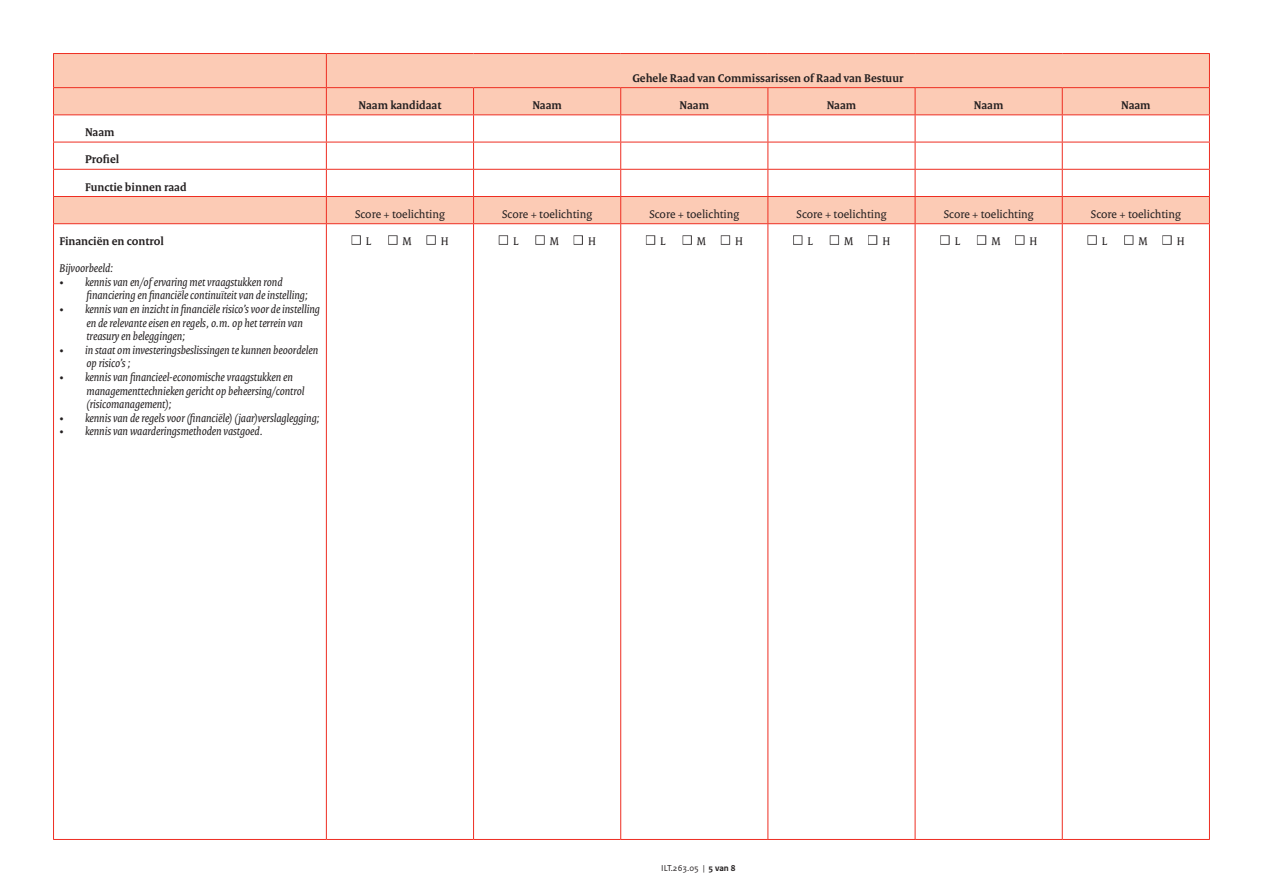
<style>
.page{position:relative;width:1263px;height:893px;background:#fff}
.page>*{position:absolute;margin:0;border:0;box-sizing:border-box;transform-origin:0 0}
.t1{font:italic 12px/13.6px "Rijksoverheid Serif";color:#231f20}
.t2{font:12px "Rijksoverheid Serif";color:#231f20}
.t3{font:700 12px "Rijksoverheid Serif";color:#231f20}
.t4{font:9px "Rijksoverheid Sans Text";color:#231f20}
.s1{color:#fff}
.s2{font-weight:700}
</style>
<div class="page">
<svg style="left:54px;top:54px;width:1155px;height:169px;fill:#fccbb5"></svg>
<hr style="left:53px;top:114px;width:273px;height:1px;background:#ee2e22">
<hr style="left:53px;top:223px;width:273px;height:1px;background:#ee2e22">
<hr style="left:53px;top:224px;width:1px;height:615px;background:#ee2e22">
<hr style="left:326px;top:224px;width:1px;height:615px;background:#ee2e22">
<hr style="left:473px;top:224px;width:1px;height:615px;background:#ee2e22">
<hr style="left:620px;top:224px;width:1px;height:615px;background:#ee2e22">
<hr style="left:767px;top:224px;width:1px;height:615px;background:#ee2e22">
<hr style="left:915px;top:224px;width:1px;height:615px;background:#ee2e22">
<hr style="left:1062px;top:224px;width:1px;height:615px;background:#ee2e22">
<hr style="left:1209px;top:224px;width:1px;height:615px;background:#ee2e22">
<hr style="left:53px;top:839px;width:273px;height:1px;background:#ee2e22">
<hr style="left:53px;top:53px;width:273px;height:1px;background:#ee2e22">
<hr style="left:53px;top:54px;width:1px;height:33px;background:#ee2e22">
<hr style="left:326px;top:53px;width:148px;height:1px;background:#ee2e22">
<hr style="left:326px;top:54px;width:1px;height:33px;background:#ee2e22">
<hr style="left:474px;top:53px;width:147px;height:1px;background:#ee2e22">
<hr style="left:621px;top:53px;width:147px;height:1px;background:#ee2e22">
<hr style="left:768px;top:53px;width:147px;height:1px;background:#ee2e22">
<hr style="left:915px;top:53px;width:147px;height:1px;background:#ee2e22">
<hr style="left:1062px;top:53px;width:148px;height:1px;background:#ee2e22">
<hr style="left:1209px;top:54px;width:1px;height:33px;background:#ee2e22">
<hr style="left:53px;top:87px;width:273px;height:1px;background:#ee2e22">
<hr style="left:326px;top:87px;width:148px;height:1px;background:#ee2e22">
<hr style="left:474px;top:87px;width:147px;height:1px;background:#ee2e22">
<hr style="left:621px;top:87px;width:147px;height:1px;background:#ee2e22">
<hr style="left:768px;top:87px;width:147px;height:1px;background:#ee2e22">
<hr style="left:915px;top:87px;width:147px;height:1px;background:#ee2e22">
<hr style="left:1062px;top:87px;width:148px;height:1px;background:#ee2e22">
<hr style="left:326px;top:114px;width:148px;height:1px;background:#ee2e22">
<hr style="left:474px;top:114px;width:147px;height:1px;background:#ee2e22">
<hr style="left:621px;top:114px;width:147px;height:1px;background:#ee2e22">
<hr style="left:768px;top:114px;width:147px;height:1px;background:#ee2e22">
<hr style="left:915px;top:114px;width:147px;height:1px;background:#ee2e22">
<hr style="left:1062px;top:114px;width:148px;height:1px;background:#ee2e22">
<hr style="left:53px;top:142px;width:273px;height:1px;background:#ee2e22">
<hr style="left:326px;top:142px;width:148px;height:1px;background:#ee2e22">
<hr style="left:474px;top:142px;width:147px;height:1px;background:#ee2e22">
<hr style="left:621px;top:142px;width:147px;height:1px;background:#ee2e22">
<hr style="left:768px;top:142px;width:147px;height:1px;background:#ee2e22">
<hr style="left:915px;top:142px;width:147px;height:1px;background:#ee2e22">
<hr style="left:1062px;top:142px;width:148px;height:1px;background:#ee2e22">
<hr style="left:53px;top:169px;width:273px;height:1px;background:#ee2e22">
<hr style="left:326px;top:169px;width:148px;height:1px;background:#ee2e22">
<hr style="left:474px;top:169px;width:147px;height:1px;background:#ee2e22">
<hr style="left:621px;top:169px;width:147px;height:1px;background:#ee2e22">
<hr style="left:768px;top:169px;width:147px;height:1px;background:#ee2e22">
<hr style="left:915px;top:169px;width:147px;height:1px;background:#ee2e22">
<hr style="left:1062px;top:169px;width:148px;height:1px;background:#ee2e22">
<hr style="left:53px;top:196px;width:273px;height:1px;background:#ee2e22">
<svg style="left:53px;top:88px;width:1px;height:135px"></svg>
<hr style="left:326px;top:196px;width:148px;height:1px;background:#ee2e22">
<svg style="left:326px;top:88px;width:1px;height:135px"></svg>
<hr style="left:474px;top:196px;width:147px;height:1px;background:#ee2e22">
<svg style="left:473px;top:88px;width:1px;height:135px"></svg>
<hr style="left:621px;top:196px;width:147px;height:1px;background:#ee2e22">
<svg style="left:620px;top:88px;width:1px;height:135px"></svg>
<hr style="left:768px;top:196px;width:147px;height:1px;background:#ee2e22">
<svg style="left:767px;top:88px;width:1px;height:135px"></svg>
<hr style="left:915px;top:196px;width:147px;height:1px;background:#ee2e22">
<svg style="left:915px;top:88px;width:1px;height:135px"></svg>
<hr style="left:1062px;top:196px;width:148px;height:1px;background:#ee2e22">
<svg style="left:1062px;top:88px;width:1px;height:135px"></svg>
<svg style="left:1209px;top:88px;width:1px;height:135px"></svg>
<hr style="left:326px;top:223px;width:148px;height:1px;background:#ee2e22">
<hr style="left:474px;top:223px;width:147px;height:1px;background:#ee2e22">
<hr style="left:621px;top:223px;width:147px;height:1px;background:#ee2e22">
<hr style="left:768px;top:223px;width:147px;height:1px;background:#ee2e22">
<hr style="left:915px;top:223px;width:147px;height:1px;background:#ee2e22">
<hr style="left:1062px;top:223px;width:148px;height:1px;background:#ee2e22">
<hr style="left:326px;top:839px;width:148px;height:1px;background:#ee2e22">
<hr style="left:474px;top:839px;width:147px;height:1px;background:#ee2e22">
<hr style="left:621px;top:839px;width:147px;height:1px;background:#ee2e22">
<hr style="left:768px;top:839px;width:147px;height:1px;background:#ee2e22">
<hr style="left:915px;top:839px;width:147px;height:1px;background:#ee2e22">
<hr style="left:1062px;top:839px;width:148px;height:1px;background:#ee2e22">
<div style="left:352px;top:235px;width:9px;height:10px;border:2px solid #231f20"></div>
<div style="left:388px;top:235px;width:9px;height:10px;border:2px solid #231f20"></div>
<div style="left:426px;top:235px;width:10px;height:10px;border:2px solid #231f20"></div>
<div style="left:499px;top:235px;width:9px;height:10px;border:2px solid #231f20"></div>
<div style="left:535px;top:235px;width:10px;height:10px;border:2px solid #231f20"></div>
<div style="left:574px;top:235px;width:9px;height:10px;border:2px solid #231f20"></div>
<div style="left:646px;top:235px;width:9px;height:10px;border:2px solid #231f20"></div>
<div style="left:682px;top:235px;width:10px;height:10px;border:2px solid #231f20"></div>
<div style="left:721px;top:235px;width:9px;height:10px;border:2px solid #231f20"></div>
<div style="left:793px;top:235px;width:9px;height:10px;border:2px solid #231f20"></div>
<div style="left:830px;top:235px;width:9px;height:10px;border:2px solid #231f20"></div>
<div style="left:868px;top:235px;width:9px;height:10px;border:2px solid #231f20"></div>
<div style="left:940px;top:235px;width:9px;height:10px;border:2px solid #231f20"></div>
<div style="left:977px;top:235px;width:9px;height:10px;border:2px solid #231f20"></div>
<div style="left:1015px;top:235px;width:9px;height:10px;border:2px solid #231f20"></div>
<div style="left:1087px;top:235px;width:10px;height:10px;border:2px solid #231f20"></div>
<div style="left:1124px;top:235px;width:9px;height:10px;border:2px solid #231f20"></div>
<div style="left:1162px;top:235px;width:10px;height:10px;border:2px solid #231f20"></div>
<p class="t3" style="left:85px;top:125px;width:31px">Naam</p>
<p class="t3" style="left:85px;top:152px;width:36px">Profiel</p>
<p class="t3" style="left:85px;top:179px;width:103px">Functie binnen raad</p>
<p class="t3" style="left:59px;top:234px;width:106px">Financiën en control</p>
<p class="t1" style="left:59px;top:261px;width:55px">Bijvoorbeeld:</p>
<p class="t1" style="left:86px;top:275px;width:223px;text-indent:-27px">• kennis van en/of ervaring met vraagstukken rond financiering en financiële continuïteit van de instelling;</p>
<p class="t1" style="left:86px;top:302px;width:235px;text-indent:-27px">• kennis van en inzicht in financiële risico’s voor de instelling en de relevante eisen en regels, o.m. op het terrein van treasury en beleggingen;</p>
<p class="t1" style="left:86px;top:343px;width:233px;text-indent:-27px">• in staat om investeringsbeslissingen te kunnen beoordelen op risico’s ;</p>
<p class="t1" style="left:86px;top:370px;width:220px;text-indent:-27px">• kennis van financieel-economische vraagstukken en managementtechnieken gericht op beheersing/control (risicomanagement);</p>
<p class="t1" style="left:59px;top:411px;width:262px">• kennis van de regels voor (financiële) (jaar)verslaglegging;</p>
<p class="t1" style="left:59px;top:425px;width:205px">• kennis van waarderingsmethoden vastgoed.</p>
<p class="t3" style="left:632px;top:71px;width:273px">Gehele Raad van Commissarissen of Raad van Bestuur</p>
<p class="t3" style="left:359px;top:98px;width:84px">Naam kandidaat</p>
<p class="t3" style="left:532px;top:98px;width:31px">Naam</p>
<p class="t3" style="left:680px;top:98px;width:31px">Naam</p>
<p class="t3" style="left:827px;top:98px;width:31px">Naam</p>
<p class="t3" style="left:974px;top:98px;width:31px">Naam</p>
<p class="t3" style="left:1121px;top:98px;width:31px">Naam</p>
<p class="t2" style="left:355px;top:207px;width:91px">Score + toelichting</p>
<p class="t2" style="left:502px;top:207px;width:91px">Score + toelichting</p>
<p class="t2" style="left:649px;top:207px;width:91px">Score + toelichting</p>
<p class="t2" style="left:796px;top:207px;width:91px">Score + toelichting</p>
<p class="t2" style="left:944px;top:207px;width:91px">Score + toelichting</p>
<p class="t2" style="left:1091px;top:207px;width:91px">Score + toelichting</p>
<p class="t2" style="left:351px;top:234px;width:99px"><span class="s1">■</span> L <span class="s1">■</span> M <span class="s1">■</span> H</p>
<p class="t2" style="left:498px;top:234px;width:99px"><span class="s1">■</span> L <span class="s1">■</span> M <span class="s1">■</span> H</p>
<p class="t2" style="left:645px;top:234px;width:99px"><span class="s1">■</span> L <span class="s1">■</span> M <span class="s1">■</span> H</p>
<p class="t2" style="left:793px;top:234px;width:99px"><span class="s1">■</span> L <span class="s1">■</span> M <span class="s1">■</span> H</p>
<p class="t2" style="left:940px;top:234px;width:99px"><span class="s1">■</span> L <span class="s1">■</span> M <span class="s1">■</span> H</p>
<p class="t2" style="left:1087px;top:234px;width:99px"><span class="s1">■</span> L <span class="s1">■</span> M <span class="s1">■</span> H</p>
<p class="t4" style="left:661px;top:863px;width:76px">ILT.263.05 | <span class="s2">5 van 8</span></p>
</div>
